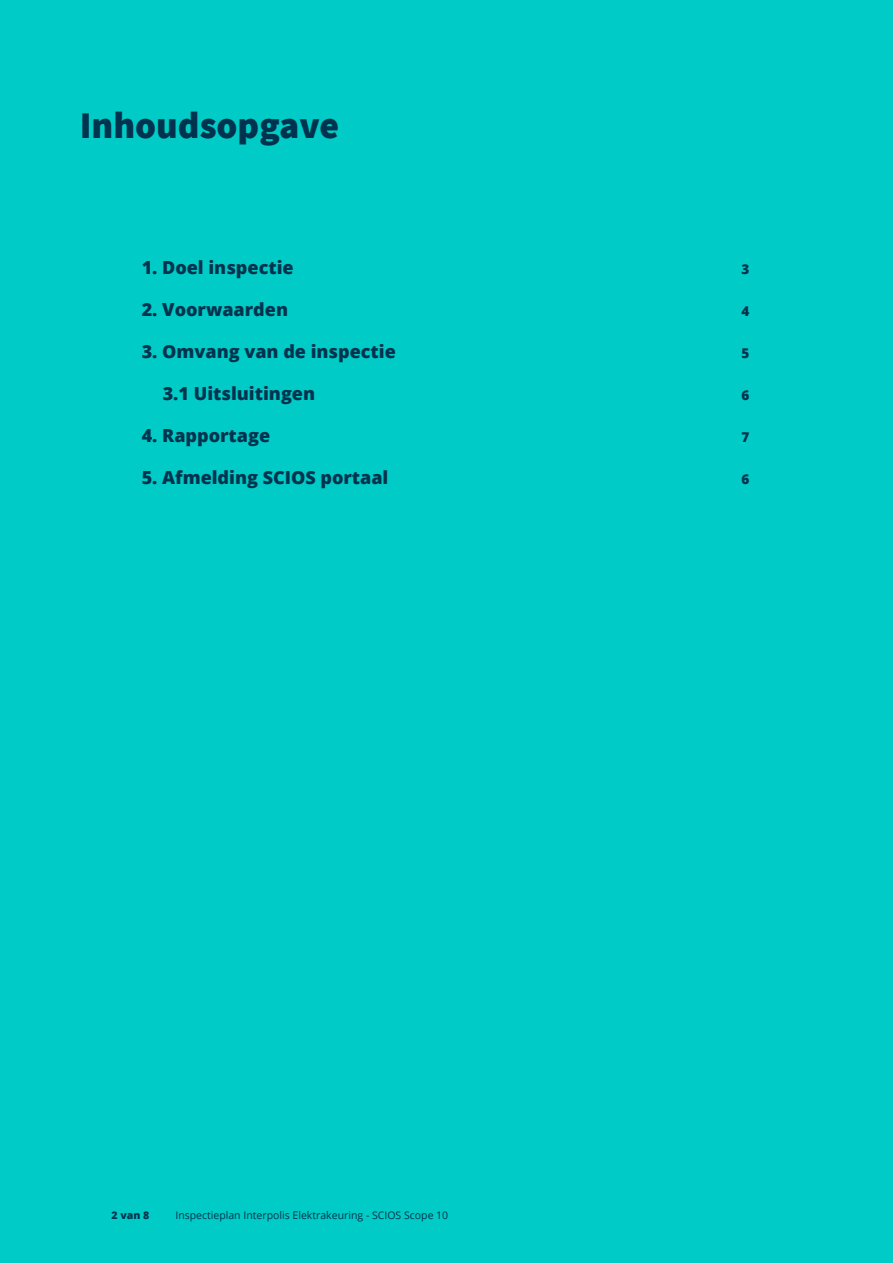
<style>
.page{position:relative;width:893px;height:1263px;background:#00cbc6}
.page>*{position:absolute;margin:0;border:0;box-sizing:border-box;transform-origin:0 0}
.Headline_3_-_Black_2{font:900 37.5px "Source Sans Pro";color:#00334e}
.Paginacijfer{font:800 18px "Open Sans";color:#00334e}
.Paginacijfer-2{font:800 13.5px "Open Sans";color:#00334e}
.Body{font:10.5px "Open Sans";color:#00334e}
.Body-2{font:800 10.5px "Open Sans";color:#00334e}
</style>
<div class="page">
<p class="Headline_3_-_Black_2" style="left:80px;top:101px;width:261px">Inhoudsopgave</p>
<p class="Paginacijfer" style="left:142px;top:254px;width:153px">1. Doel inspectie</p>
<p class="Paginacijfer-2" style="left:741px;top:259px;width:9px">3</p>
<p class="Paginacijfer" style="left:142px;top:296px;width:148px">2. Voorwaarden</p>
<p class="Paginacijfer-2" style="left:741px;top:301px;width:9px">4</p>
<p class="Paginacijfer" style="left:142px;top:338px;width:256px">3. Omvang van de inspectie</p>
<p class="Paginacijfer-2" style="left:741px;top:343px;width:9px">5</p>
<p class="Paginacijfer" style="left:163px;top:380px;width:154px">3.1 Uitsluitingen</p>
<p class="Paginacijfer-2" style="left:741px;top:385px;width:9px">6</p>
<p class="Paginacijfer" style="left:142px;top:422px;width:130px">4. Rapportage</p>
<p class="Paginacijfer-2" style="left:741px;top:427px;width:9px">7</p>
<p class="Paginacijfer" style="left:142px;top:464px;width:248px">5. Afmelding SCIOS portaal</p>
<p class="Paginacijfer-2" style="left:741px;top:469px;width:9px">6</p>
<p class="Body-2" style="left:112px;top:1207px;width:39px">2 van 8</p>
<p class="Body" style="left:175px;top:1208px;width:274px">Inspectieplan Interpolis Elektrakeuring - SCIOS Scope 10</p>
</div>
